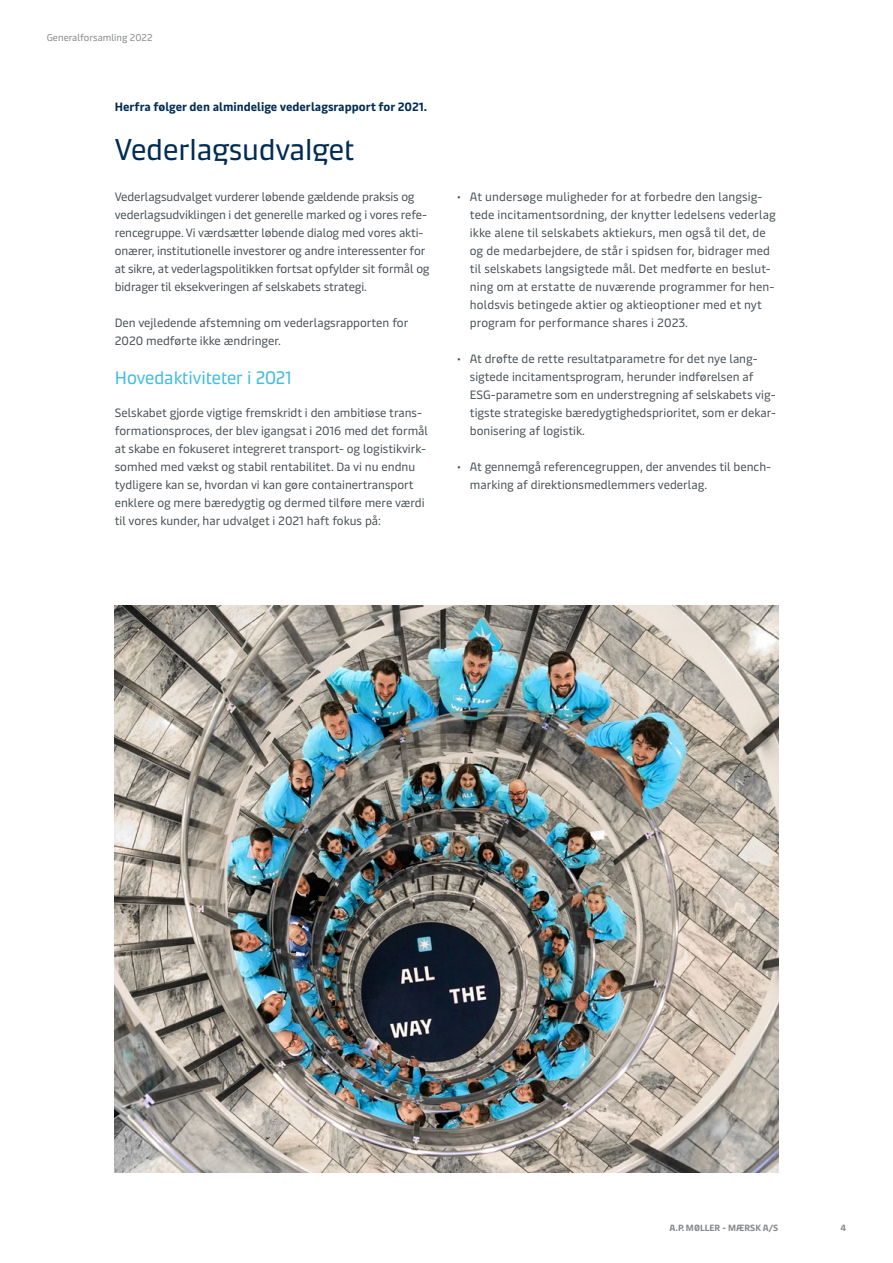
<style>
.page{position:relative;width:893px;height:1263px;background:#fff}
.page>*{position:absolute;margin:0;border:0;box-sizing:border-box;transform-origin:0 0}
.t1{font:30px "Maersk Headline";color:#002c53}
.t2{font:18px "Maersk Headline";color:#42bce2}
.t3{font:12px/18px "Maersk Text";color:#484f54}
.t4{font:700 12px "Maersk Text";color:#002c53}
.t5{font:9.75px "Maersk Text";color:#86888a}
.t6{font:700 9px "Maersk Text";color:#86888a}
</style>
<div class="page">
<img style="left:115px;top:606px;width:663px;height:567px">
<p class="t5" style="left:47px;top:29px;width:107px">Generalforsamling 2022</p>
<p class="t4" style="left:115px;top:96px;width:314px">Herfra følger den almindelige vederlagsrapport for 2021.</p>
<h1 class="t1" style="left:115px;top:125px;width:241px">Vederlagsudvalget</h1>
<p class="t3" style="left:115px;top:186px;width:316px">Vederlagsudvalget vurderer løbende gældende praksis og vederlagsudviklingen i det generelle marked og i vores refe&shy;rencegruppe. Vi værdsætter løbende dialog med vores akti&shy;onærer, institutionelle investorer og andre interessenter for at sikre, at vederlagspolitikken fortsat opfylder sit formål og bidrager til eksekveringen af selskabets strategi.</p>
<p class="t3" style="left:115px;top:312px;width:295px">Den vejledende afstemning om vederlagsrapporten for<br>2020 medførte ikke ændringer.</p>
<h2 class="t2" style="left:115px;top:363px;width:178px">Hovedaktiviteter i 2021</h2>
<p class="t3" style="left:115px;top:402px;width:315px">Selskabet gjorde vigtige fremskridt i den ambitiøse trans&shy;formationsproces, der blev igangsat i 2016 med det formål at skabe en fokuseret integreret transport- og logistikvirk&shy;somhed med vækst og stabil rentabilitet. Da vi nu endnu tydligere kan se, hvordan vi kan gøre containertransport enklere og mere bæredygtig og dermed tilføre mere værdi til vores kunder, har udvalget i 2021 haft fokus på:</p>
<p class="t3" style="left:470px;top:186px;width:307px;text-indent:-13px">• At undersøge muligheder for at forbedre den langsig&shy;tede incitamentsordning, der knytter ledelsens vederlag ikke alene til selskabets aktiekurs, men også til det, de og de medarbejdere, de står i spidsen for, bidrager med til selskabets langsigtede mål. Det medførte en beslut&shy;ning om at erstatte de nuværende programmer for hen&shy;holdsvis betingede aktier og aktieoptioner med et nyt program for performance shares i 2023.</p>
<p class="t3" style="left:470px;top:348px;width:308px;text-indent:-13px">• At drøfte de rette resultatparametre for det nye lang&shy;sigtede incitamentsprogram, herunder indførelsen af ESG-parametre som en understregning af selskabets vig&shy;tigste strategiske bæredygtighedsprioritet, som er dekar&shy;bonisering af logistik.</p>
<p class="t3" style="left:470px;top:456px;width:303px;text-indent:-13px">• At gennemgå referencegruppen, der anvendes til bench&shy;marking af direktionsmedlemmers vederlag.</p>
<p class="t6" style="left:670px;top:1220px;width:110px">A.P. MØLLER - MÆRSK A/S</p>
<p class="t6" style="left:840px;top:1220px;width:7px">4</p>
</div>
